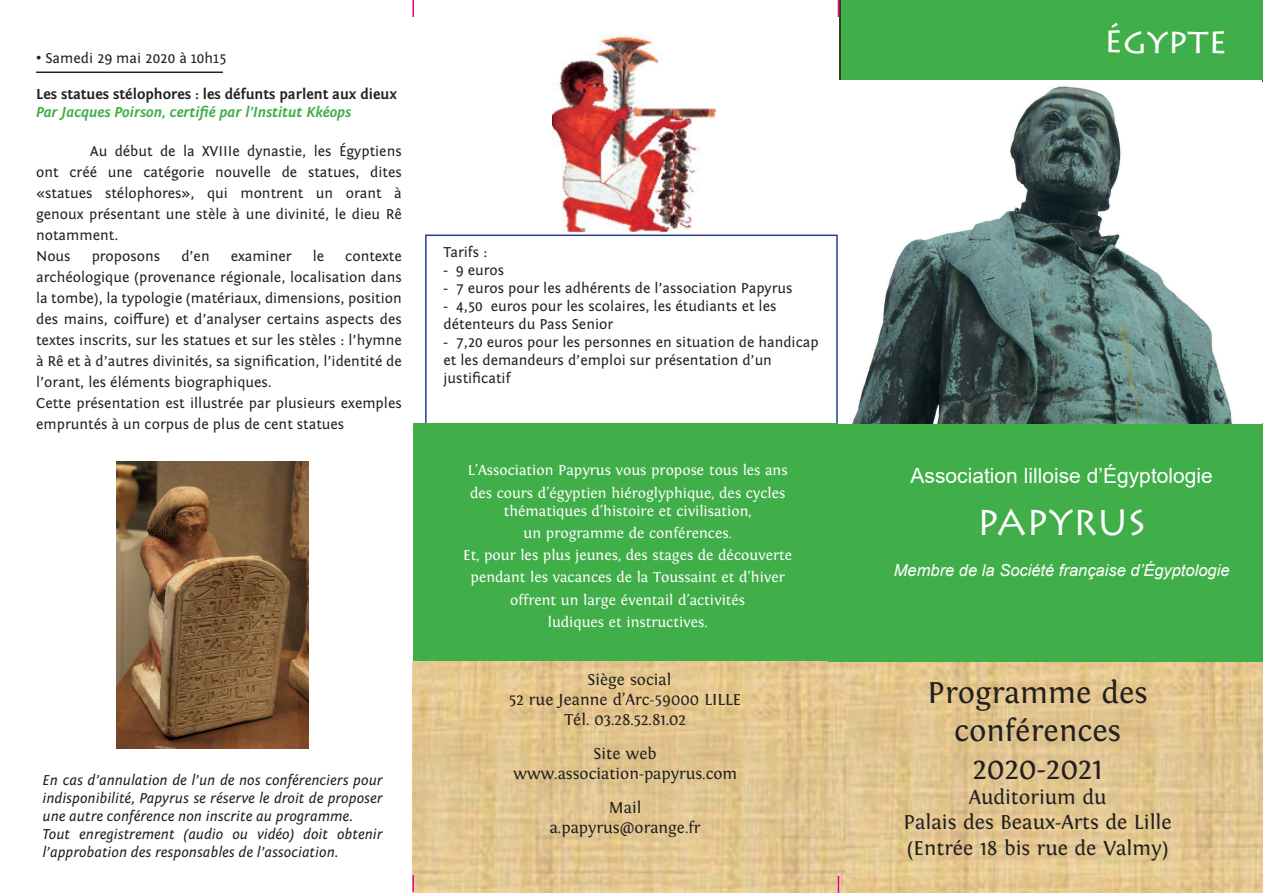
<style>
.page{position:relative;width:1263px;height:893px;background:#fff}
.page>*{position:absolute;margin:0;border:0;box-sizing:border-box;transform-origin:0 0}
.t1{font:36px "Lithos Pro";color:#fff}
.t2{font:31.5px/37.8px "Fontin";color:#231f20;text-align:center}
.t3{font:21px/25.2px "Fontin";color:#231f20;text-align:center}
.t4{font:21px "Arial";color:#fff}
.t5{font:16.5px/19.8px "Fontin";color:#231f20;text-align:center}
.t6{font:italic 16.5px "Arial";color:#fff}
.t7{font:15px/21px "Fontin Sans";color:#231f20}
.t8{font:15px/22.2px "Fontin";color:#fff}
.t9{font:italic 15px/18px "Fontin Sans";color:#231f20}
.t10{font:700 15px "Fontin Sans";color:#231f20}
.t11{font:italic 700 15px "Fontin Sans";color:#40ae49}
.s1{font-family:"Arial"}
</style>
<div class="page">
<img style="left:845px;top:661px;width:418px;height:232px">
<img style="left:552px;top:34px;width:164px;height:198px">
<div style="left:425px;top:235px;width:413px;height:190px;border:2px solid #253f8e"></div>
<div style="left:413px;top:423px;width:425px;height:238px;background:#40ae49"></div>
<img style="left:412px;top:661px;width:433px;height:232px">
<div style="left:829px;top:423px;width:18px;height:238px;background:#40ae49"></div>
<div style="left:839px;top:423px;width:424px;height:238px;background:#40ae49"></div>
<hr style="left:36px;top:72px;width:187px;height:1px;background:#231f20">
<svg style="left:412px;top:0;width:2px;height:17px"></svg>
<div style="left:838px;top:0;width:425px;height:82px;background:#40ae49"></div>
<svg style="left:412px;top:875px;width:2px;height:17px"></svg>
<svg style="left:838px;top:876px;width:1px;height:17px"></svg>
<img style="left:838px;top:81px;width:424px;height:342px">
<img style="left:117px;top:461px;width:191px;height:287px">
<p class="t7" style="left:36px;top:48px;width:192px"><span class="s1">•</span> Samedi 29 mai 2020 à 10h15</p>
<p class="t10" style="left:36px;top:86px;width:362px">Les statues stélophores : les défunts parlent aux dieux</p>
<p class="t11" style="left:36px;top:104px;width:317px">Par Jacques Poirson, certifié par l’Institut Kkéops</p>
<p class="t7" style="left:36px;top:141px;width:367px;text-indent:54px">Au début de la XVIIIe dynastie, les Égyptiens ont créé une catégorie nouvelle de statues, dites «statues stélophores», qui montrent un orant à genoux présentant une stèle à une divinité, le dieu Rê notamment.<br>Nous</p>
<p class="t7" style="left:92px;top:246px;width:70px">proposons</p>
<p class="t7" style="left:181px;top:246px;width:30px">d’en</p>
<p class="t7" style="left:231px;top:246px;width:62px">examiner</p>
<p class="t7" style="left:313px;top:246px;width:13px">le</p>
<p class="t7" style="left:36px;top:246px;width:367px;text-indent:309px">contexte archéologique (provenance régionale, localisation dans la tombe), la typologie (matériaux, dimensions, position des mains, coiffure) et d’analyser certains aspects des textes inscrits, sur les statues et sur les stèles : l’hymne à Rê et à d’autres divinités, sa signification, l’identité de l’orant, les éléments biographiques.<br>Cette présentation est illustrée par plusieurs exemples empruntés à un corpus de plus de cent statues</p>
<p class="t9" style="left:43px;top:772px;width:342px">En cas d’annulation de l’un de nos conférenciers pour indisponibilité, Papyrus se réserve le droit de proposer une autre conférence non inscrite au programme.<br>Tout enregistrement (audio ou vidéo) doit obtenir l’approbation des responsables de l’association.</p>
<p class="t7" style="left:444px;top:242px;width:45px">Tarifs :</p>
<p class="t7" style="left:444px;top:260px;width:62px">- 9 euros</p>
<p class="t7" style="left:444px;top:278px;width:350px">- 7 euros pour les adhérents de l’association Papyrus</p>
<p class="t7" style="left:444px;top:298px;width:334px;line-height:18px">- 4,50 euros pour les scolaires, les étudiants et les détenteurs du Pass Senior</p>
<p class="t7" style="left:444px;top:334px;width:377px;line-height:18px">- 7,20 euros pour les personnes en situation de handicap et les demandeurs d’emploi sur présentation d’un justificatif</p>
<p class="t8" style="left:468px;top:460px;width:321px">L’Association Papyrus vous propose tous les ans des cours d’égyptien hiéroglyphique, des cycles</p>
<p class="t8" style="left:463px;top:500px;width:330px;text-align:center">thématiques d’histoire et civilisation,<br>un programme de conférences.<br>Et, pour les plus jeunes, des stages de découverte pendant les vacances de la Toussaint et d’hiver offrent un large éventail d’activités<br>ludiques et instructives.</p>
<p class="t5" style="left:509px;top:670px;width:234px">Siège social<br>52 rue Jeanne d’Arc-59000 LILLE<br>Tél. 03.28.52.81.02</p>
<p class="t5" style="left:513px;top:744px;width:226px">Site web www.association-papyrus.com</p>
<p class="t5" style="left:550px;top:798px;width:152px">Mail a.papyrus@orange.fr</p>
<h1 class="t1" style="left:1104px;top:20px;width:125px">égypte</h1>
<h3 class="t4" style="left:910px;top:461px;width:304px">Association lilloise d’Égyptologie</h3>
<h1 class="t1" style="left:977px;top:502px;width:171px">PAPYRUS</h1>
<p class="t6" style="left:894px;top:559px;width:337px">Membre de la Société française d’Égyptologie</p>
<h2 class="t2" style="left:927px;top:675px;width:221px">Programme des conférences<br>2020-2021</h2>
<h3 class="t3" style="left:903px;top:785px;width:270px">Auditorium du<br>Palais des Beaux-Arts de Lille (Entrée 18 bis rue de Valmy)</h3>
</div>
